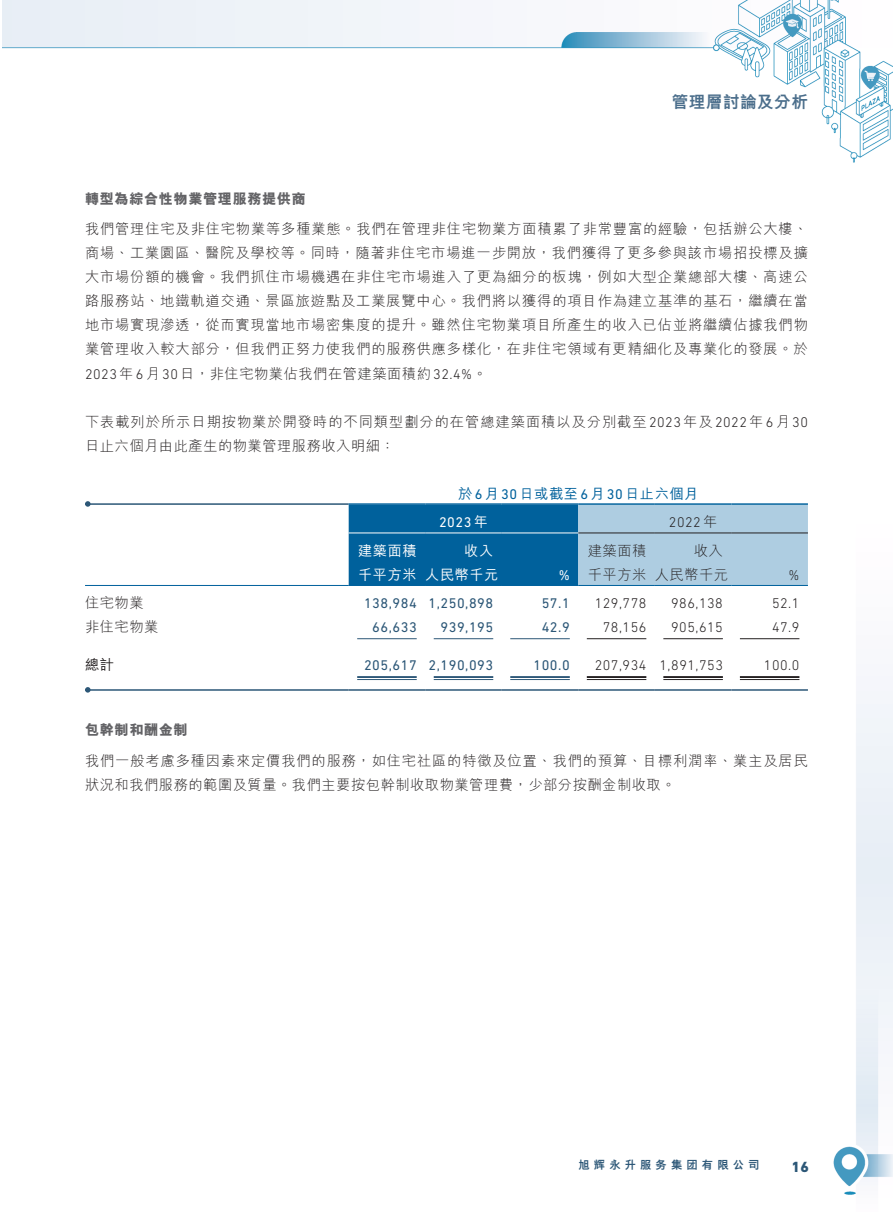
<style>
.page{position:relative;width:893px;height:1212px;background:#fff}
.page>*{position:absolute;margin:0;border:0;box-sizing:border-box;transform-origin:0 0}
.t1{font:800 16.5px "M Hei HK";letter-spacing:.035em;color:#4b6e8b}
.t2{font:800 15px "DIN Next LT Pro";color:#2c5777}
._1__內文{font:300 14.25px/24px "M Hei HK";letter-spacing:.06em;color:#231f20}
._1__內文-2{font:300 14.25px "DIN Next LT Pro";letter-spacing:.035em;color:#231f20}
._1__內文-3{font:14.25px "DIN Next LT Pro";letter-spacing:.035em;color:#2c5777}
._5__副副標題{font:800 14.25px "M Hei HK";letter-spacing:.035em;color:#636366}
._1__內文-4{font:500 14.25px "M Hei HK";letter-spacing:.035em;color:#00619c}
._1__內文-5{font:500 14.25px "M Hei HK";letter-spacing:.035em;color:#fff}
._1__內文-6{font:14.25px "DIN Next LT Pro";color:#fff}
._1__內文-7{font:500 14.25px "M Hei HK";color:#231f20}
.t3{font:800 11.25px "M Hei HKS";letter-spacing:.37em;color:#2c5777}
.s1{font-family:"DIN Next LT Pro"}
.s2{font-family:"DIN Next LT Pro";font-weight:400}
.s3{font-family:"M Hei HK"}
.s4{font-family:"M Hei HK";font-weight:500}
</style>
<div class="page">
<img style="left:2px;top:0;width:891px;height:1195px">
<svg style="left:85px;top:505px;width:493px;height:184px"></svg>
<svg style="left:349px;top:505px;width:459px;height:80px;background:#5595bd"></svg>
<hr style="left:85px;top:503px;width:264px;height:2px;background:#2c5777">
<svg style="left:85px;top:501px;width:6px;height:6px"></svg>
<hr style="left:349px;top:503px;width:76px;height:2px;background:#00619c">
<hr style="left:425px;top:503px;width:77px;height:2px;background:#00619c">
<hr style="left:502px;top:503px;width:76px;height:2px;background:#00619c">
<hr style="left:578px;top:503px;width:77px;height:2px;background:#00619c">
<hr style="left:655px;top:503px;width:76px;height:2px;background:#00619c">
<hr style="left:731px;top:503px;width:77px;height:2px;background:#00619c">
<hr style="left:349px;top:533px;width:76px;height:1px;background:#fff">
<hr style="left:425px;top:533px;width:77px;height:1px;background:#fff">
<hr style="left:502px;top:533px;width:76px;height:1px;background:#fff">
<hr style="left:578px;top:533px;width:77px;height:1px;background:#231f20">
<hr style="left:655px;top:533px;width:76px;height:1px;background:#231f20">
<hr style="left:731px;top:533px;width:77px;height:1px;background:#231f20">
<hr style="left:85px;top:585px;width:264px;height:1px;background:#00619c">
<hr style="left:349px;top:585px;width:76px;height:1px;background:#00619c">
<hr style="left:425px;top:585px;width:77px;height:1px;background:#00619c">
<hr style="left:502px;top:585px;width:76px;height:1px;background:#00619c">
<hr style="left:578px;top:585px;width:77px;height:1px;background:#00619c">
<hr style="left:655px;top:585px;width:76px;height:1px;background:#00619c">
<hr style="left:731px;top:585px;width:77px;height:1px;background:#00619c">
<hr style="left:357px;top:638px;width:60px;height:1px;background:#2c5777">
<hr style="left:434px;top:638px;width:59px;height:1px;background:#2c5777">
<hr style="left:510px;top:638px;width:60px;height:1px;background:#2c5777">
<hr style="left:587px;top:638px;width:59px;height:1px;background:#231f20">
<hr style="left:663px;top:638px;width:60px;height:1px;background:#231f20">
<hr style="left:740px;top:638px;width:59px;height:1px;background:#231f20">
<hr style="left:357px;top:676px;width:60px;height:2px;background:#2c5777">
<hr style="left:357px;top:679px;width:60px;height:1px;background:#2c5777">
<hr style="left:434px;top:676px;width:59px;height:2px;background:#2c5777">
<hr style="left:434px;top:679px;width:59px;height:1px;background:#2c5777">
<hr style="left:510px;top:676px;width:60px;height:2px;background:#2c5777">
<hr style="left:510px;top:679px;width:60px;height:1px;background:#2c5777">
<hr style="left:587px;top:676px;width:59px;height:2px;background:#231f20">
<hr style="left:587px;top:679px;width:59px;height:1px;background:#231f20">
<hr style="left:663px;top:676px;width:60px;height:2px;background:#231f20">
<hr style="left:663px;top:679px;width:60px;height:1px;background:#231f20">
<hr style="left:740px;top:676px;width:59px;height:2px;background:#231f20">
<hr style="left:740px;top:679px;width:59px;height:1px;background:#231f20">
<hr style="left:85px;top:689px;width:264px;height:2px;background:#2c5777">
<svg style="left:85px;top:687px;width:6px;height:6px"></svg>
<hr style="left:349px;top:689px;width:76px;height:2px;background:#2c5777">
<hr style="left:425px;top:689px;width:77px;height:2px;background:#2c5777">
<hr style="left:502px;top:689px;width:76px;height:2px;background:#2c5777">
<hr style="left:578px;top:689px;width:77px;height:2px;background:#2c5777">
<hr style="left:655px;top:689px;width:76px;height:2px;background:#2c5777">
<hr style="left:731px;top:689px;width:77px;height:2px;background:#2c5777">
<p class="t1" style="left:672px;top:94px;width:138px">管理層討論及分析</p>
<p class="_5__副副標題" style="left:85px;top:192px;width:222px">轉型為綜合性物業管理服務提供商</p>
<p class="_1__內文" style="left:85px;top:217px;width:724px;text-align:justify">我們管理住宅及非住宅物業等多種業態。我們在管理非住宅物業方面積累了非常豐富的經驗，包括辦公大樓、商場、工業園區、醫院及學校等。同時，隨著非住宅市場進一步開放，我們獲得了更多參與該市場招投標及擴大市場份額的機會。我們抓住市場機遇在非住宅市場進入了更為細分的板塊，例如大型企業總部大樓、高速公路服務站、地鐵軌道交通、景區旅遊點及工業展覽中心。我們將以獲得的項目作為建立基準的基石，繼續在當地市場實現滲透，從而實現當地市場密集度的提升。雖然住宅物業項目所產生的收入已佔並將繼續佔據我們物業管理收入較大部分，但我們正努力使我們的服務供應多樣化，在非住宅領域有更精細化及專業化的發展。於<span class="s1">2023</span>年<span class="s1">6</span>月<span class="s1">30</span>日，非住宅物業佔我們在管建築面積約<span class="s1">32.4%</span>。</p>
<p class="_1__內文" style="left:85px;top:409px;width:724px">下表載列於所示日期按物業於開發時的不同類型劃分的在管總建築面積以及分別截至<span class="s1">2023</span>年及<span class="s1">2022</span>年<span class="s1">6</span>月<span class="s1">30</span>日止六個月由此產生的物業管理服務收入明細：</p>
<p class="_1__內文-4" style="left:458px;top:483px;width:242px">於<span class="s2">6</span>月<span class="s2">30</span>日或截至<span class="s2">6</span>月<span class="s2">30</span>日止六個月</p>
<p class="_1__內文-2" style="left:669px;top:514px;width:50px">2022 <span class="s3">年</span></p>
<p class="_1__內文-6" style="left:439px;top:514px;width:50px">2023<span class="s4">年</span></p>
<p class="_1__內文-5" style="left:358px;top:540px;width:60px">建築面積</p>
<p class="_1__內文-5" style="left:464px;top:540px;width:31px">收入</p>
<p class="_1__內文" style="left:588px;top:538px;width:60px">建築面積</p>
<p class="_1__內文" style="left:694px;top:538px;width:31px">收入</p>
<p class="_1__內文-5" style="left:358px;top:564px;width:60px">千平方米</p>
<p class="_1__內文-5" style="left:425px;top:564px;width:75px">人民幣千元</p>
<p class="_1__內文-6" style="left:559px;top:566px;width:13px">%</p>
<p class="_1__內文" style="left:588px;top:562px;width:60px">千平方米</p>
<p class="_1__內文" style="left:655px;top:562px;width:75px">人民幣千元</p>
<p class="_1__內文-2" style="left:788px;top:566px;width:12px">%</p>
<p class="_1__內文" style="left:85px;top:591px;width:60px">住宅物業</p>
<p class="_1__內文-3" style="left:364px;top:595px;width:54px">138,984</p>
<p class="_1__內文-3" style="left:429px;top:595px;width:66px">1,250,898</p>
<p class="_1__內文-3" style="left:542px;top:595px;width:30px">57.1</p>
<p class="_1__內文-2" style="left:595px;top:595px;width:53px">129,778</p>
<p class="_1__內文-2" style="left:671px;top:595px;width:53px">986,138</p>
<p class="_1__內文-2" style="left:772px;top:595px;width:29px">52.1</p>
<p class="_1__內文" style="left:85px;top:615px;width:75px">非住宅物業</p>
<p class="_1__內文-3" style="left:372px;top:619px;width:46px">66,633</p>
<p class="_1__內文-3" style="left:441px;top:619px;width:54px">939,195</p>
<p class="_1__內文-3" style="left:542px;top:619px;width:30px">42.9</p>
<p class="_1__內文-2" style="left:603px;top:619px;width:45px">78,156</p>
<p class="_1__內文-2" style="left:671px;top:619px;width:53px">905,615</p>
<p class="_1__內文-2" style="left:772px;top:619px;width:29px">47.9</p>
<p class="_1__內文-7" style="left:85px;top:654px;width:31px">總計</p>
<p class="_1__內文-3" style="left:364px;top:657px;width:54px">205,617</p>
<p class="_1__內文-3" style="left:429px;top:657px;width:66px">2,190,093</p>
<p class="_1__內文-3" style="left:533px;top:657px;width:38px">100.0</p>
<p class="_1__內文-2" style="left:595px;top:657px;width:53px">207,934</p>
<p class="_1__內文-2" style="left:659px;top:657px;width:65px">1,891,753</p>
<p class="_1__內文-2" style="left:764px;top:657px;width:37px">100.0</p>
<p class="_5__副副標題" style="left:85px;top:723px;width:104px">包幹制和酬金制</p>
<p class="_1__內文" style="left:85px;top:748px;width:724px">我們一般考慮多種因素來定價我們的服務，如住宅社區的特徵及位置、我們的預算、目標利潤率、業主及居民狀況和我們服務的範圍及質量。我們主要按包幹制收取物業管理費，少部分按酬金制收取。</p>
<p class="t3" style="left:578px;top:1159px;width:182px">旭輝永升服務集團有限公司</p>
<p class="t2" style="left:792px;top:1158px;width:19px">16</p>
</div>
